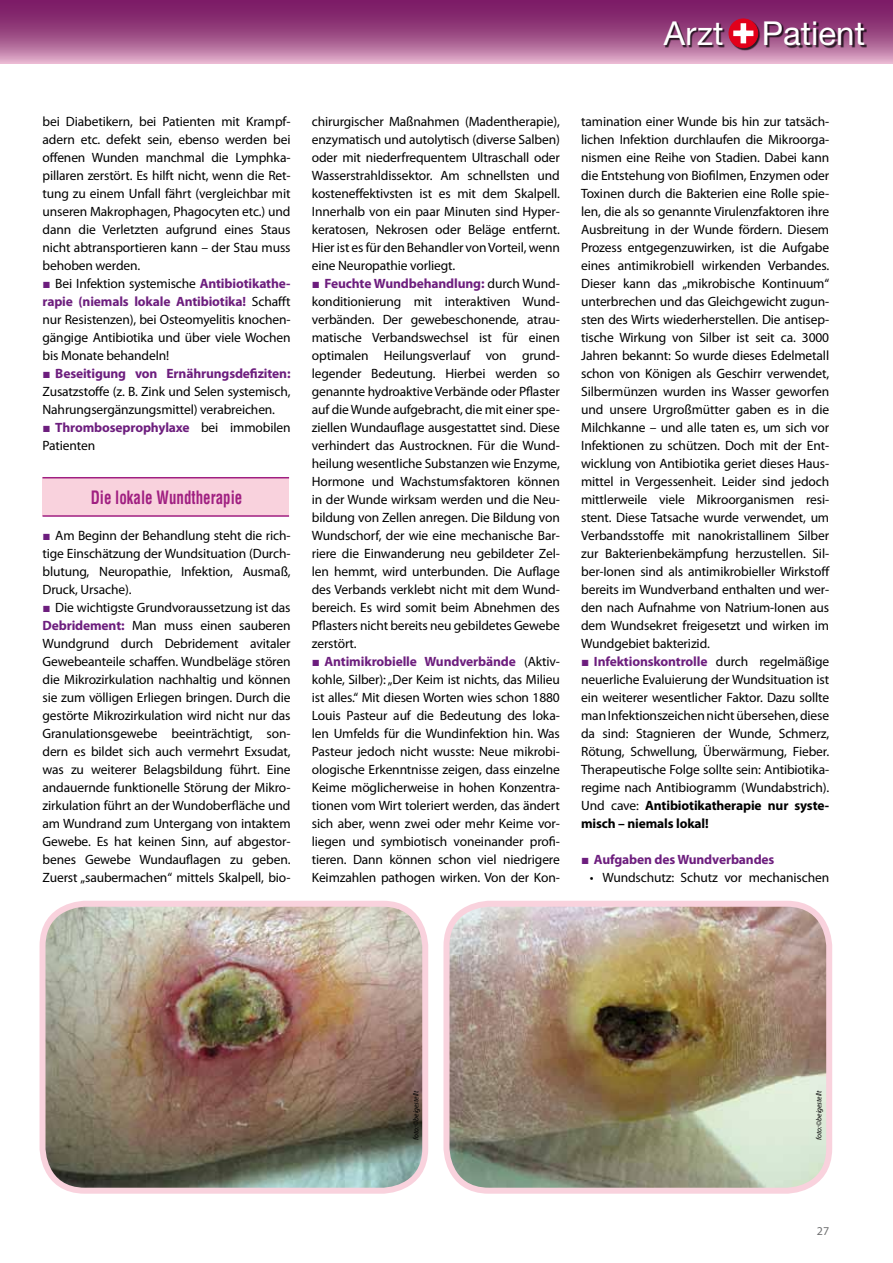
<style>
.page{position:relative;width:893px;height:1263px;background:#fff}
.page>*{position:absolute;margin:0;border:0;box-sizing:border-box;transform-origin:0 0}
.t1{font:33px "Helvetica Neue";color:#fff}
.t2{font:700 condensed 18px "Helvetica";color:#a01f81;scale:.83 1}
.t3{font:13.5px/18px "Myriad Pro";letter-spacing:-.01em;color:#000;text-align:justify}
.t4{font:700 13.5px "Myriad Pro";letter-spacing:-.01em;color:#6d1e7e}
.t5{font:12px "Myriad Pro";color:#707172}
.t6{font:italic 7.5px "Myriad Pro";letter-spacing:-.01em;color:#000}
.s1{font-family:"Times New Roman";color:#6d1e7e}
.s2{font-weight:700;color:#6d1e7e}
.s3{font-weight:700}
.s4{font-family:"Times New Roman";font-weight:400}
</style>
<div class="page">
<div style="left:43px;top:478px;width:246px;height:38px;background:#f9d2dd"></div>
<hr style="left:43px;top:477px;width:246px;height:1px;background:#a01f81">
<hr style="left:43px;top:515px;width:246px;height:2px;background:#a01f81">
<svg style="left:0;top:0;width:893px;height:64px;background:#a1528a"></svg>
<div style="left:665px;top:20px;width:202px;height:31px;background:#000;opacity:.75"></div>
<svg style="left:729px;top:19px;width:29px;height:29px"></svg>
<div style="left:729px;top:19px;width:29px;height:29px;border:1px solid #e2001a;border-radius:50%"></div>
<div style="left:741px;top:23px;width:5px;height:20px;background:#fff"></div>
<div style="left:733px;top:31px;width:20px;height:5px;background:#fff"></div>
<img style="left:43px;top:904px;width:382px;height:285px">
<div style="left:40px;top:901px;width:388px;height:293px;border:6px solid #f9d2dd;border-radius:43px"></div>
<img style="left:450px;top:904px;width:379px;height:283px">
<div style="left:443px;top:901px;width:389px;height:293px;border:6px solid #f9d2dd;border-radius:43px"></div>
<p class="t1" style="left:664px;top:14px;width:203px">Arzt Patient</p>
<p class="t3" style="left:43px;top:112px;width:250px">bei Diabetikern, bei Patienten mit Krampf&shy;adern etc. defekt sein, ebenso werden bei offenen Wunden manchmal die Lymphka&shy;pillaren zerstört. Es hilft nicht, wenn die Ret&shy;tung zu einem Unfall fährt (vergleichbar mit unseren Makrophagen, Phagocyten etc.) und dann die Verletzten aufgrund eines Staus nicht abtransportieren kann – der Stau muss behoben werden.</p>
<p class="t3" style="left:43px;top:274px;width:250px"><span class="s1">■</span> Bei Infektion systemische <span class="s2">Antibiotikathe&shy;rapie (niemals lokale Antibiotika!</span> Schafft nur Resistenzen), bei Osteomyelitis knochen&shy;gängige Antibiotika und über viele Wochen bis Monate behandeln!</p>
<p class="t3" style="left:43px;top:364px;width:250px"><span class="s1">■</span> <span class="s2">Beseitigung von Ernährungsdefiziten:<br></span>Zusatzstoffe (z. B. Zink und Selen systemisch, Nahrungsergänzungsmittel) verabreichen.</p>
<p class="t3" style="left:43px;top:418px;width:250px"><span class="s1">■</span> <span class="s2">Thromboseprophylaxe</span> bei immobilen<br>Patienten</p>
<p class="t2" style="left:91px;top:486px;width:184px">Die lokale Wundtherapie</p>
<p class="t3" style="left:43px;top:526px;width:250px"><span class="s1">■</span> Am Beginn der Behandlung steht die rich&shy;tige Einschätzung der Wundsituation (Durch&shy;blutung, Neuropathie, Infektion, Ausmaß, Druck, Ursache).</p>
<p class="t3" style="left:43px;top:598px;width:250px"><span class="s1">■</span> Die wichtigste Grundvoraussetzung ist das <span class="s2">Debridement:</span> Man muss einen sauberen Wundgrund durch Debridement avitaler Gewebeanteile schaffen. Wundbeläge stören die Mikrozirkulation nachhaltig und können sie zum völligen Erliegen bringen. Durch die gestörte Mikrozirkulation wird nicht nur das Granulationsgewebe beeinträchtigt, son&shy;dern es bildet sich auch vermehrt Exsudat, was zu weiterer Belagsbildung führt. Eine andauernde funktionelle Störung der Mikro&shy;zirkulation führt an der Wundoberfläche und am Wundrand zum Untergang von intaktem Gewebe. Es hat keinen Sinn, auf abgestor&shy;benes Gewebe Wundauflagen zu geben.<br>Zuerst „saubermachen“ mittels Skalpell, bio-</p>
<p class="t3" style="left:312px;top:112px;width:250px">chirurgischer Maßnahmen (Madentherapie), enzymatisch und autolytisch (diverse Salben) oder mit niederfrequentem Ultraschall oder Wasserstrahldissektor. Am schnellsten und kosteneffektivsten ist es mit dem Skalpell.<br>Innerhalb von ein paar Minuten sind Hyper&shy;keratosen, Nekrosen oder Beläge entfernt.<br>Hier ist es für den Behandler von Vorteil, wenn eine Neuropathie vorliegt.</p>
<p class="t3" style="left:312px;top:274px;width:250px"><span class="s1">■</span> <span class="s2">Feuchte Wundbehandlung:</span> durch Wund&shy;konditionierung mit interaktiven Wund&shy;verbänden. Der gewebeschonende, atrau&shy;matische Verbandswechsel ist für einen optimalen Heilungsverlauf von grund&shy;legender Bedeutung. Hierbei werden so genannte hydroaktive Verbände oder Pflaster auf die Wunde aufgebracht, die mit einer spe&shy;ziellen Wundauflage ausgestattet sind. Diese verhindert das Austrocknen. Für die Wund&shy;heilung wesentliche Substanzen wie Enzyme, Hormone und Wachstumsfaktoren können in der Wunde wirksam werden und die Neu&shy;bildung von Zellen anregen. Die Bildung von Wundschorf, der wie eine mechanische Bar&shy;riere die Einwanderung neu gebildeter Zel&shy;len hemmt, wird unterbunden. Die Auflage des Verbands verklebt nicht mit dem Wund&shy;bereich. Es wird somit beim Abnehmen des Pflasters nicht bereits neu gebildetes Gewebe zerstört.</p>
<p class="t3" style="left:312px;top:652px;width:250px"><span class="s1">■</span> <span class="s2">Antimikrobielle Wundverbände</span> (Aktiv&shy;kohle, Silber): „Der Keim ist nichts, das Milieu ist alles.“ Mit diesen Worten wies schon 1880<br>Louis Pasteur auf die Bedeutung des loka&shy;len Umfelds für die Wundinfektion hin. Was Pasteur jedoch nicht wusste: Neue mikrobi&shy;ologische Erkenntnisse zeigen, dass einzelne Keime möglicherweise in hohen Konzentra&shy;tionen vom Wirt toleriert werden, das ändert sich aber, wenn zwei oder mehr Keime vor&shy;liegen und symbiotisch voneinander profi&shy;tieren. Dann können schon viel niedrigere Keimzahlen pathogen wirken. Von der Kon-</p>
<p class="t3" style="left:581px;top:112px;width:250px">tamination einer Wunde bis hin zur tatsäch&shy;lichen Infektion durchlaufen die Mikroorga&shy;nismen eine Reihe von Stadien. Dabei kann die Entstehung von Biofilmen, Enzymen oder Toxinen durch die Bakterien eine Rolle spie&shy;len, die als so genannte Virulenzfaktoren ihre Ausbreitung in der Wunde fördern. Diesem Prozess entgegenzuwirken, ist die Aufgabe eines antimikrobiell wirkenden Verbandes.<br>Dieser kann das „mikrobische Kontinuum“ unterbrechen und das Gleichgewicht zugun&shy;sten des Wirts wiederherstellen. Die antisep&shy;tische Wirkung von Silber ist seit ca. 3000<br>Jahren bekannt: So wurde dieses Edelmetall schon von Königen als Geschirr verwendet, Silbermünzen wurden ins Wasser geworfen und unsere Urgroßmütter gaben es in die Milchkanne – und alle taten es, um sich vor Infektionen zu schützen. Doch mit der Ent&shy;wicklung von Antibiotika geriet dieses Haus&shy;mittel in Vergessenheit. Leider sind jedoch mittlerweile viele Mikroorganismen resi&shy;stent. Diese Tatsache wurde verwendet, um Verbandsstoffe mit nanokristallinem Silber zur Bakterienbekämpfung herzustellen. Sil&shy;ber-Ionen sind als antimikrobieller Wirkstoff bereits im Wundverband enthalten und wer&shy;den nach Aufnahme von Natrium-Ionen aus dem Wundsekret freigesetzt und wirken im Wundgebiet bakterizid.</p>
<p class="t3" style="left:581px;top:652px;width:250px"><span class="s1">■</span> <span class="s2">Infektionskontrolle</span> durch regelmäßige neuerliche Evaluierung der Wundsituation ist ein weiterer wesentlicher Faktor. Dazu sollte man Infektionszeichen nicht übersehen, diese da sind: Stagnieren der Wunde, Schmerz, Rötung, Schwellung, Überwärmung, Fieber.<br>Therapeutische Folge sollte sein: Antibiotika&shy;regime nach Antibiogramm (Wundabstrich).<br>Und cave: <span class="s3">Antibiotikatherapie nur syste&shy;misch – niemals lokal!</span></p>
<p class="t4" style="left:581px;top:850px;width:195px"><span class="s4">■</span> Aufgaben des Wundverbandes</p>
<p class="t3" style="left:590px;top:868px;width:241px">• Wundschutz: Schutz vor mechanischen</p>
<p class="t6" style="left:411px;top:1140px;width:51px;rotate:-90deg">foto: ©beigestellt</p>
<p class="t6" style="left:814px;top:1140px;width:51px;rotate:-90deg">foto: ©beigestellt</p>
<p class="t5" style="left:817px;top:1223px;width:14px">27</p>
</div>
